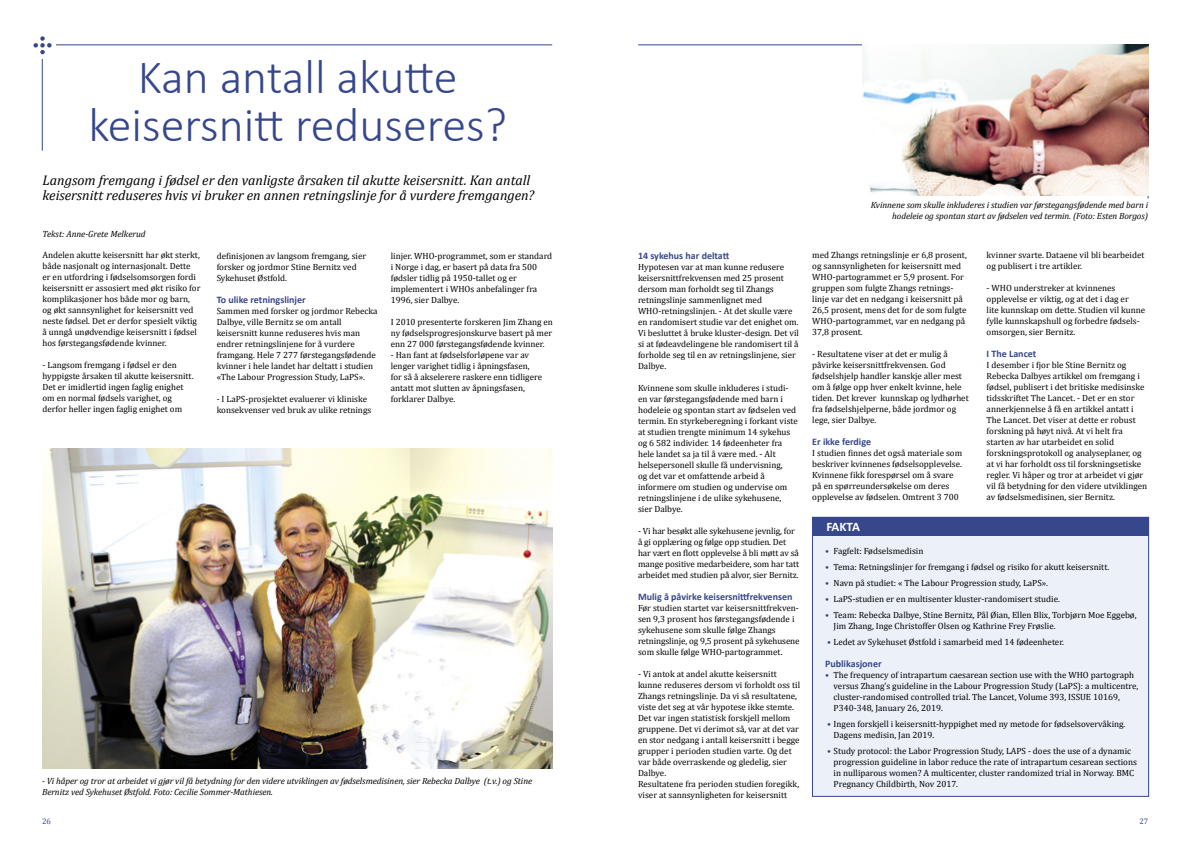
<style>
.page{position:relative;width:1191px;height:842px;background:#fff}
.page>*{position:absolute;margin:0;border:0;box-sizing:border-box;transform-origin:0 0}
.t1{font:300 48px/48px "Calibri";color:#36478b;text-align:center}
.t2{font:italic 14px/15px "Cambria";color:#000}
.t3{font:700 13px "Calibri";letter-spacing:-.03em;color:#fff}
.t4{font:700 10px "Calibri";color:#36478b}
.t5{font:9px/11px "Cambria";color:#000}
.t6{font:italic 9px/10.8px "Cambria";letter-spacing:-.005em;color:#000;text-align:right}
.t7{font:8px "Cambria";color:#36478b}
.s1{color:#36478b}
</style>
<div class="page">
<svg style="left:42px;top:44px;width:511px;height:107px"></svg>
<div style="left:31px;top:31px;width:25px;height:28px;background:#fff"></div>
<svg style="left:34px;top:36px;width:18px;height:18px"></svg>
<svg style="left:638px;top:44px;width:510px;height:155px"></svg>
<div style="left:812px;top:517px;width:336px;height:280px;background:#ecf1f9;border:1px solid #36478b"></div>
<div style="left:812px;top:517px;width:336px;height:18px;background:#36478b"></div>
<img style="left:42px;top:448px;width:511px;height:320px">
<img style="left:862px;top:45px;width:286px;height:150px">
<h1 class="t1" style="left:88px;top:51px;width:420px">Kan antall akutte keisersnitt reduseres?</h1>
<h2 class="t2" style="left:43px;top:172px;width:493px">Langsom fremgang i fødsel er den vanligste årsaken til akutte keisersnitt. Kan antall keisersnitt reduseres hvis vi bruker en annen retningslinje for å vurdere fremgangen?</h2>
<p class="t6" style="left:43px;top:228px;width:105px">Tekst: Anne-Grete Melkerud</p>
<p class="t5" style="left:43px;top:250px;width:159px">Andelen akutte keisersnitt har økt sterkt, både nasjonalt og internasjonalt. Dette er en utfordring i fødselsomsorgen fordi keisersnitt er assosiert med økt risiko for komplikasjoner hos både mor og barn, og økt sannsynlighet for keisersnitt ved neste fødsel. Det er derfor spesielt viktig å unngå unødvendige keisersnitt i fødsel hos førstegangsfødende kvinner.</p>
<p class="t5" style="left:43px;top:360px;width:153px">- Langsom fremgang i fødsel er den hyppigste årsaken til akutte keisersnitt.<br>Det er imidlertid ingen faglig enighet om en normal fødsels varighet, og derfor heller ingen faglig enighet om</p>
<p class="t5" style="left:217px;top:250px;width:151px">definisjonen av langsom fremgang, sier forsker og jordmor Stine Bernitz ved<br>Sykehuset Østfold.</p>
<p class="t4" style="left:217px;top:293px;width:91px">To ulike retningslinjer</p>
<p class="t5" style="left:217px;top:305px;width:162px">Sammen med forsker og jordmor Rebecka Dalbye, ville Bernitz se om antall keisersnitt kunne reduseres hvis man endrer retningslinjene for å vurdere framgang. Hele 7 277 førstegangsfødende kvinner i hele landet har deltatt i studien «The Labour Progression Study, LaPS».</p>
<p class="t5" style="left:217px;top:393px;width:156px">- I LaPS-prosjektet evaluerer vi kliniske konsekvenser ved bruk av ulike retnings</p>
<p class="t5" style="left:391px;top:250px;width:163px">linjer. WHO-programmet, som er standard i Norge i dag, er basert på data fra 500 fødsler tidlig på 1950-tallet og er implementert i WHOs anbefalinger fra 1996, sier Dalbye.</p>
<p class="t5" style="left:391px;top:316px;width:164px;text-align:justify">I 2010 presenterte forskeren Jim Zhang en ny fødselsprogresjonskurve basert på mer enn 27 000 førstegangsfødende kvinner.</p>
<p class="t5" style="left:391px;top:349px;width:153px">- Han fant at fødselsforløpene var av lenger varighet tidlig i åpningsfasen, for så å akselerere raskere enn tidligere antatt mot slutten av åpningsfasen, forklarer Dalbye.</p>
<p class="t6" style="left:42px;top:775px;width:491px;text-align:left">- Vi håper og tror at arbeidet vi gjør vil få betydning for den videre utviklingen av fødselsmedisinen, sier Rebecka Dalbye (t.v.) og Stine<br>Bernitz ved Sykehuset Østfold. Foto: Cecilie Sommer-Mathiesen.</p>
<p class="t4" style="left:638px;top:249px;width:93px">14 sykehus har deltatt</p>
<p class="t5" style="left:638px;top:261px;width:162px">Hypotesen var at man kunne redusere keisersnittfrekvensen med 25 prosent dersom man forholdt seg til Zhangs retningslinje sammenlignet med WHO-retningslinjen. - At det skulle være en randomisert studie var det enighet om.<br>Vi besluttet å bruke kluster-design. Det vil si at fødeavdelingene ble randomisert til å forholde seg til en av retningslinjene, sier Dalbye.</p>
<p class="t5" style="left:638px;top:382px;width:161px">Kvinnene som skulle inkluderes i studi&shy;en var førstegangsfødende med barn i hodeleie og spontan start av fødselen ved termin. En styrkeberegning i forkant viste at studien trengte minimum 14 sykehus og 6 582 individer. 14 fødeenheter fra hele landet sa ja til å være med. - Alt helsepersonell skulle få undervisning,<br>og det var et omfattende arbeid å informere om studien og undervise om retningslinjene i de ulike sykehusene, sier Dalbye.</p>
<p class="t5" style="left:638px;top:525px;width:163px">- Vi har besøkt alle sykehusene jevnlig, for å gi opplæring og følge opp studien. Det har vært en flott opplevelse å bli møtt av så mange positive medarbeidere, som har tatt arbeidet med studien på alvor, sier Bernitz.</p>
<p class="t4" style="left:638px;top:590px;width:156px">Mulig å påvirke keisersnittfrekvensen</p>
<p class="t5" style="left:638px;top:602px;width:163px">Før studien startet var keisersnittfrekven&shy;sen 9,3 prosent hos førstegangsfødende i sykehusene som skulle følge Zhangs retningslinje, og 9,5 prosent på sykehusene som skulle følge WHO-partogrammet.</p>
<p class="t5" style="left:638px;top:668px;width:164px">- Vi antok at andel akutte keisersnitt kunne reduseres dersom vi forholdt oss til Zhangs retningslinje. Da vi så resultatene, viste det seg at vår hypotese ikke stemte.<br>Det var ingen statistisk forskjell mellom gruppene. Det vi derimot så, var at det var en stor nedgang i antall keisersnitt i begge grupper i perioden studien varte. Og det var både overraskende og gledelig, sier Dalbye.<br>Resultatene fra perioden studien foregikk, viser at sannsynligheten for keisersnitt</p>
<p class="t6" style="left:871px;top:199px;width:279px">Kvinnene som skulle inkluderes i studien var førstegangsfødende med barn i hodeleie og spontan start av fødselen ved termin. (Foto: Esten Borgos)</p>
<p class="t5" style="left:812px;top:250px;width:156px">med Zhangs retningslinje er 6,8 prosent, og sannsynligheten for keisersnitt med WHO-partogrammet er 5,9 prosent. For gruppen som fulgte Zhangs retnings&shy;linje var det en nedgang i keisersnitt på 26,5 prosent, mens det for de som fulgte WHO-partogrammet, var en nedgang på 37,8 prosent.</p>
<p class="t5" style="left:812px;top:349px;width:158px">- Resultatene viser at det er mulig å påvirke keisersnittfrekvensen. God fødselshjelp handler kanskje aller mest om å følge opp hver enkelt kvinne, hele tiden. Det krever kunnskap og lydhørhet fra fødselshjelperne, både jordmor og lege, sier Dalbye.</p>
<p class="t4" style="left:812px;top:436px;width:60px">Er ikke ferdige</p>
<p class="t5" style="left:812px;top:448px;width:151px">I studien finnes det også materiale som beskriver kvinnenes fødselsopplevelse.<br>Kvinnene fikk forespørsel om å svare på en spørreundersøkelse om deres opplevelse av fødselen. Omtrent 3 700</p>
<h3 class="t3" style="left:826px;top:518px;width:35px">FAKTA</h3>
<p class="t5" style="left:986px;top:250px;width:159px">kvinner svarte. Dataene vil bli bearbeidet og publisert i tre artikler.</p>
<p class="t5" style="left:986px;top:283px;width:160px">- WHO understreker at kvinnenes opplevelse er viktig, og at det i dag er<br>lite kunnskap om dette. Studien vil kunne fylle kunnskapshull og forbedre fødsels&shy;omsorgen, sier Bernitz.</p>
<p class="t4" style="left:986px;top:348px;width:51px">I The Lancet</p>
<p class="t5" style="left:986px;top:360px;width:162px">I desember i fjor ble Stine Bernitz og Rebecka Dalbyes artikkel om fremgang i fødsel, publisert i det britiske medisinske tidsskriftet The Lancet. - Det er en stor annerkjennelse å få en artikkel antatt i The Lancet. Det viser at dette er robust forskning på høyt nivå. At vi helt fra starten av har utarbeidet en solid forskningsprotokoll og analyseplaner, og at vi har forholdt oss til forskningsetiske regler. Vi håper og tror at arbeidet vi gjør vil få betydning for den videre utviklingen av fødselsmedisinen, sier Bernitz.</p>
<p class="t5" style="left:825px;top:546px;width:100px"><span class="s1">•</span> Fagfelt: Fødselsmedisin</p>
<p class="t5" style="left:825px;top:562px;width:286px"><span class="s1">•</span> Tema: Retningslinjer for fremgang i fødsel og risiko for akutt keisersnitt.</p>
<p class="t5" style="left:825px;top:578px;width:224px"><span class="s1">•</span> Navn på studiet: « The Labour Progression study, LaPS».</p>
<p class="t5" style="left:825px;top:594px;width:236px"><span class="s1">•</span> LaPS-studien er en multisenter kluster-randomisert studie.</p>
<p class="t5" style="left:833px;top:610px;width:304px;text-indent:-9px"><span class="s1">•</span> Team: Rebecka Dalbye, Stine Bernitz, Pål Øian, Ellen Blix, Torbjørn Moe Eggebø,<br>Jim Zhang, Inge Christoffer Olsen og Kathrine Frey Frøslie.</p>
<p class="t5" style="left:827px;top:637px;width:238px"><span class="s1">•</span> Ledet av Sykehuset Østfold i samarbeid med 14 fødeenheter.</p>
<p class="t4" style="left:825px;top:657px;width:58px">Publikasjoner</p>
<p class="t5" style="left:833px;top:670px;width:306px;text-indent:-9px"><span class="s1">•</span> The frequency of intrapartum caesarean section use with the WHO partograph versus Zhang’s guideline in the Labour Progression Study (LaPS): a multicentre, cluster-randomised controlled trial. The Lancet, Volume 393, ISSUE 10169, P340-348, January 26, 2019.</p>
<p class="t5" style="left:833px;top:719px;width:293px;text-indent:-7px"><span class="s1">•</span> Ingen forskjell i keisersnitt-hyppighet med ny metode for fødselsovervåking.<br>Dagens medisin, Jan 2019.</p>
<p class="t5" style="left:833px;top:746px;width:305px;text-indent:-7px"><span class="s1">•</span> Study protocol: the Labor Progression Study, LAPS - does the use of a dynamic progression guideline in labor reduce the rate of intrapartum cesarean sections in nulliparous women? A multicenter, cluster randomized trial in Norway. BMC Pregnancy Childbirth, Nov 2017.</p>
<p class="t7" style="left:42px;top:817px;width:10px">26</p>
<p class="t7" style="left:1139px;top:817px;width:10px">27</p>
</div>
